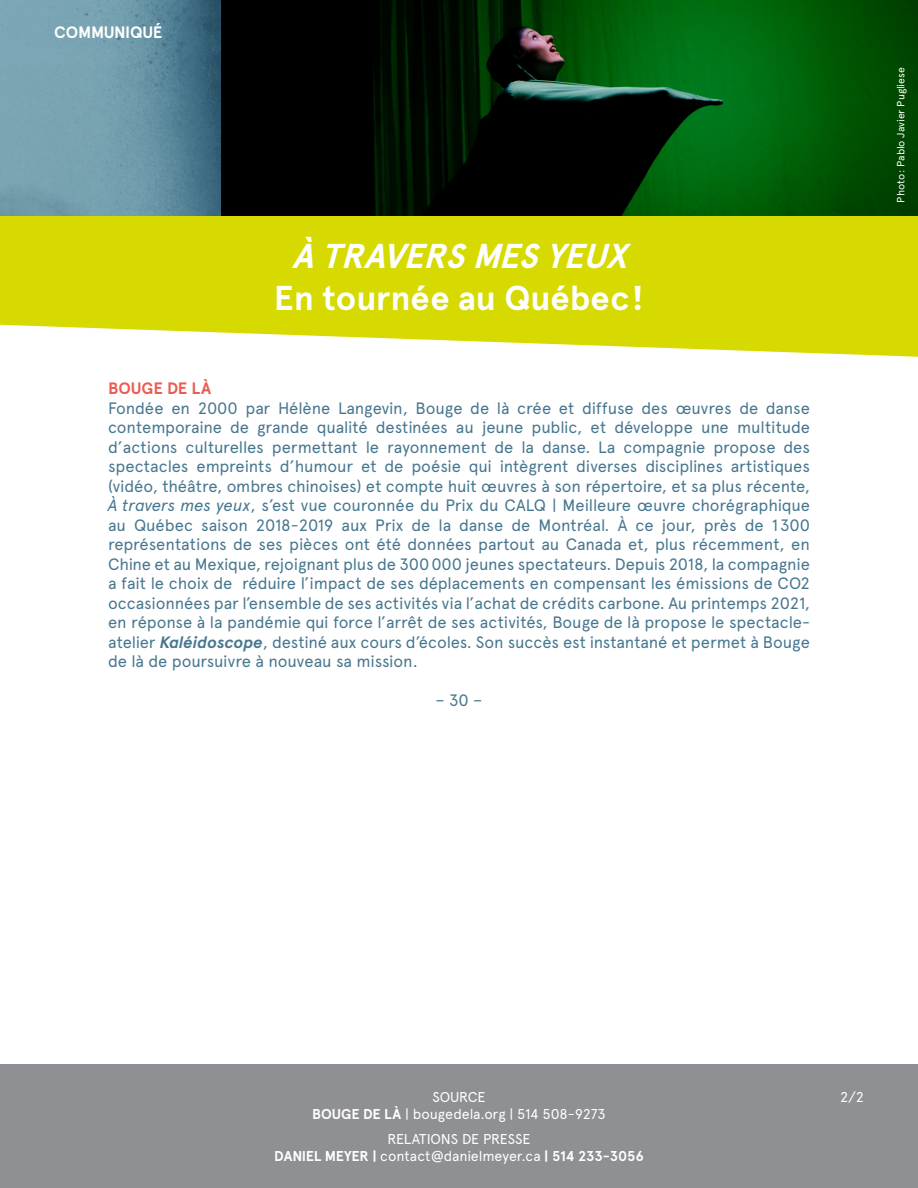
<style>
.page{position:relative;width:918px;height:1188px;background:#fff}
.page>*{position:absolute;margin:0;border:0;box-sizing:border-box;transform-origin:0 0}
.t1{font:700 34.5px "Apercu";color:#fff}
.t2{font:italic 700 34.5px "Apercu";color:#fff}
.t3{font:16.5px/19.5px "Apercu";letter-spacing:-.005em;color:#47778f;text-align:justify}
.t4{font:700 16.5px "Apercu";letter-spacing:-.025em;color:#fff}
.t5{font:700 16.5px "Apercu";letter-spacing:-.005em;color:#eb5b53}
.t6{font:16.5px "Apercu";color:#49778e}
.t7{font:14.25px/17.1px "Apercu";letter-spacing:-.01em;color:#fff;text-align:center}
.t8{font:10.5px "Apercu";letter-spacing:-.01em;color:#fff}
.s1{font-style:italic}
.s2{font-weight:700;font-style:italic}
.s3{font-weight:700}
</style>
<div class="page">
<div style="left:0;top:1065px;width:918px;height:123px;background:#8f9094"></div>
<img style="left:0;top:0;width:918px;height:216px">
<div style="left:0;top:216px;width:918px;height:71px;background:#d7da00"></div>
<svg style="left:0;top:287px;width:918px;height:70px;fill:#d7da00"></svg>
<p class="t4" style="left:54px;top:22px;width:110px">COMMUNIQUÉ</p>
<h1 class="t2" style="left:292px;top:236px;width:347px">À TRAVERSMESYEUX</h1>
<h1 class="t1" style="left:274px;top:277px;width:372px">En tournée au Québec!</h1>
<p class="t5" style="left:108px;top:378px;width:105px">BOUGE DE LÀ</p>
<p class="t3" style="left:108px;top:398px;width:704px">Fondée en 2000 par Hélène Langevin, Bouge de là crée et diffuse des œuvres de danse contemporaine de grande qualité destinées au jeune public, et développe une multitude d’actions culturelles permettant le rayonnement de la danse. La compagnie propose des spectacles empreints d’humour et de poésie qui intègrent diverses disciplines artistiques (vidéo, théâtre, ombres chinoises) et compte huit œuvres à son répertoire, et sa plus récente, <span class="s1">À travers mes yeux</span>, s’est vue couronnée du Prix du CALQ | Meilleure œuvre chorégraphique au Québec saison 2018-2019 aux Prix de la danse de Montréal. À ce jour, près de 1300 représentations de ses pièces ont été données partout au Canada et, plus récemment, en Chine et au Mexique, rejoignant plus de 300000 jeunes spectateurs. Depuis 2018, la compagnie a fait le choix de réduire l’impact de ses déplacements en compensant les émissions de CO2 occasionnées par l’ensemble de ses activités via l’achat de crédits carbone. Au printemps 2021, en réponse à la pandémie qui force l’arrêt de ses activités, Bouge de là propose le spectacle&shy;atelier <span class="s2">Kaléidoscope</span>, destiné aux cours d’écoles. Son succès est instantané et permet à Bouge de là de poursuivre à nouveau sa mission.</p>
<p class="t6" style="left:435px;top:691px;width:49px">– 30 –</p>
<p class="t8" style="left:895px;top:202px;width:137px;rotate:-90deg">Photo: Pablo Javier Pugliese</p>
<p class="t7" style="left:312px;top:1088px;width:295px">SOURCE<br><span class="s3">BOUGE DE LÀ</span> | bougedela.org | 514 508-9273</p>
<p class="t7" style="left:274px;top:1130px;width:371px">RELATIONS DE PRESSE<br><span class="s3">DANIEL MEYER |</span> contact@danielmeyer.ca <span class="s3">| 514 233-3056</span></p>
<p class="t7" style="left:840px;top:1088px;width:25px">2/2</p>
</div>
